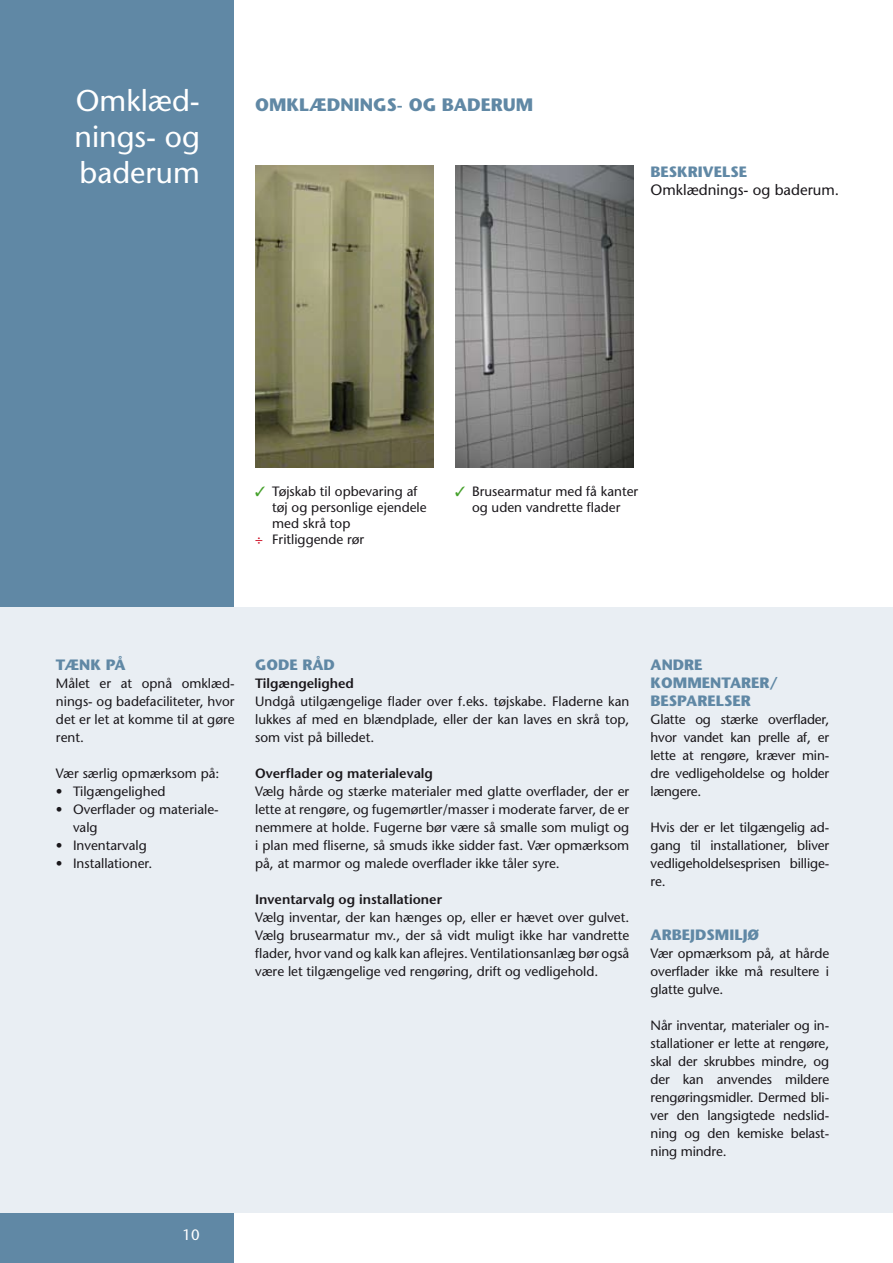
<style>
.page{position:relative;width:893px;height:1263px;background:#fff}
.page>*{position:absolute;margin:0;border:0;box-sizing:border-box;transform-origin:0 0}
.t1{font:500 30px/36px "Stone Sans Std";color:#fff;text-align:justify}
.t2{font:700 18px "Stone Sans Std";color:#6088a5}
.t3{font:700 15px/18px "Stone Sans Std";color:#6088a5}
.t4{font:500 15px "Stone Sans Std";color:#1a171b}
.t5{font:500 15px "Stone Sans Std";color:#fff}
.t6{font:500 13.5px/18px "Stone Sans Std";color:#1a171b;text-align:justify}
.t7{font:600 13.5px "Stone Sans Std";color:#1a171b}
.s1{color:#45a12b}
.s2{color:#cd071e}
</style>
<div class="page">
<div style="left:0;top:0;width:234px;height:608px;background:#6088a5"></div>
<img style="left:255px;top:166px;width:179px;height:302px">
<img style="left:455px;top:166px;width:179px;height:302px">
<div style="left:0;top:1213px;width:234px;height:50px;background:#6088a5"></div>
<div style="left:0;top:607px;width:893px;height:605px;background:#e9eef3"></div>
<h1 class="t1" style="left:74px;top:83px;width:127px">Omklæd&shy;nings- og baderum</h1>
<h2 class="t2" style="left:255px;top:94px;width:280px">OMKLÆDNINGS- OG BADERUM</h2>
<p class="t3" style="left:651px;top:163px;width:21px">BESKR</p>
<p class="t3" style="left:698px;top:163px;width:25px">IVELSE</p>
<p class="t4" style="left:651px;top:181px;width:190px">Omklædnings- og baderum.</p>
<p class="t6" style="left:255px;top:482px;width:164px"><span class="s1">✓</span> Tøjskab til opbevaring af</p>
<p class="t6" style="left:272px;top:498px;width:156px">tøj og personlige ejendele</p>
<p class="t6" style="left:272px;top:515px;width:80px">med skrå top</p>
<p class="t6" style="left:255px;top:531px;width:111px"><span class="s2">÷</span> Fritliggende rør</p>
<p class="t6" style="left:455px;top:483px;width:185px;line-height:16.2px;text-align:center"><span class="s1">✓</span> Brusearmatur med få kanter og uden vandrette flader</p>
<p class="t3" style="left:56px;top:656px;width:61px">TÆNK PÅ</p>
<p class="t6" style="left:56px;top:674px;width:180px">Målet er at opnå omklæd&shy;nings- og badefaciliteter, hvor det er let at komme til at gøre rent.</p>
<p class="t6" style="left:56px;top:764px;width:165px">Vær særlig opmærksom på:</p>
<p class="t6" style="left:56px;top:782px;width:111px">• Tilgængelighed</p>
<p class="t6" style="left:73px;top:800px;width:147px;text-indent:-17px">• Overflader og materiale&shy;valg</p>
<p class="t6" style="left:56px;top:836px;width:92px">• Inventarvalg</p>
<p class="t6" style="left:56px;top:854px;width:98px">• Installationer.</p>
<p class="t3" style="left:255px;top:656px;width:12px">GODE</p>
<p class="t3" style="left:302px;top:656px;width:12px">RÅD</p>
<p class="t7" style="left:255px;top:675px;width:100px">Tilgængelighed</p>
<p class="t6" style="left:255px;top:692px;width:376px">Undgå utilgængelige flader over f.eks. tøjskabe. Fladerne kan lukkes af med en blændplade, eller der kan laves en skrå top, som vist på billedet.</p>
<p class="t7" style="left:255px;top:765px;width:179px">Overflader og materialevalg</p>
<p class="t6" style="left:255px;top:782px;width:376px">Vælg hårde og stærke materialer med glatte overflader, der er lette at rengøre, og fugemørtler/masser i moderate farver, de er nemmere at holde. Fugerne bør være så smalle som muligt og i plan med fliserne, så smuds ikke sidder fast. Vær opmærksom på, at marmor og malede overflader ikke tåler syre.</p>
<p class="t7" style="left:255px;top:891px;width:188px">Inventarvalg og installationer</p>
<p class="t6" style="left:255px;top:908px;width:376px">Vælg inventar, der kan hænges op, eller er hævet over gulvet.<br>Vælg brusearmatur mv., der så vidt muligt ikke har vandrette flader, hvor vand og kalk kan aflejres. Ventilationsanlæg bør også være let tilgængelige ved rengøring, drift og vedligehold.</p>
<p class="t3" style="left:651px;top:656px;width:12px">ANDRE<br>KOMMENTARER</p>
<p class="t3" style="left:769px;top:674px;width:10px">/</p>
<p class="t3" style="left:651px;top:692px;width:20px">BESPARELSER</p>
<p class="t6" style="left:651px;top:710px;width:180px">Glatte og stærke overflader, hvor vandet kan prelle af, er lette at rengøre, kræver min&shy;dre vedligeholdelse og holder længere.</p>
<p class="t6" style="left:651px;top:818px;width:180px">Hvis der er let tilgængelig ad&shy;gang til installationer, bliver vedligeholdelsesprisen billige&shy;re.</p>
<p class="t3" style="left:651px;top:926px;width:57px">ARBEJDSM</p>
<p class="t3" style="left:729px;top:926px;width:31px">ILJØ</p>
<p class="t6" style="left:651px;top:944px;width:180px">Vær opmærksom på, at hårde overflader ikke må resultere i glatte gulve.</p>
<p class="t6" style="left:651px;top:1016px;width:180px">Når inventar, materialer og in&shy;stallationer er lette at rengøre, skal der skrubbes mindre, og der kan anvendes mildere rengøringsmidler. Dermed bli&shy;ver den langsigtede nedslid&shy;ning og den kemiske belast&shy;ning mindre.</p>
<p class="t5" style="left:183px;top:1226px;width:19px">10</p>
</div>
